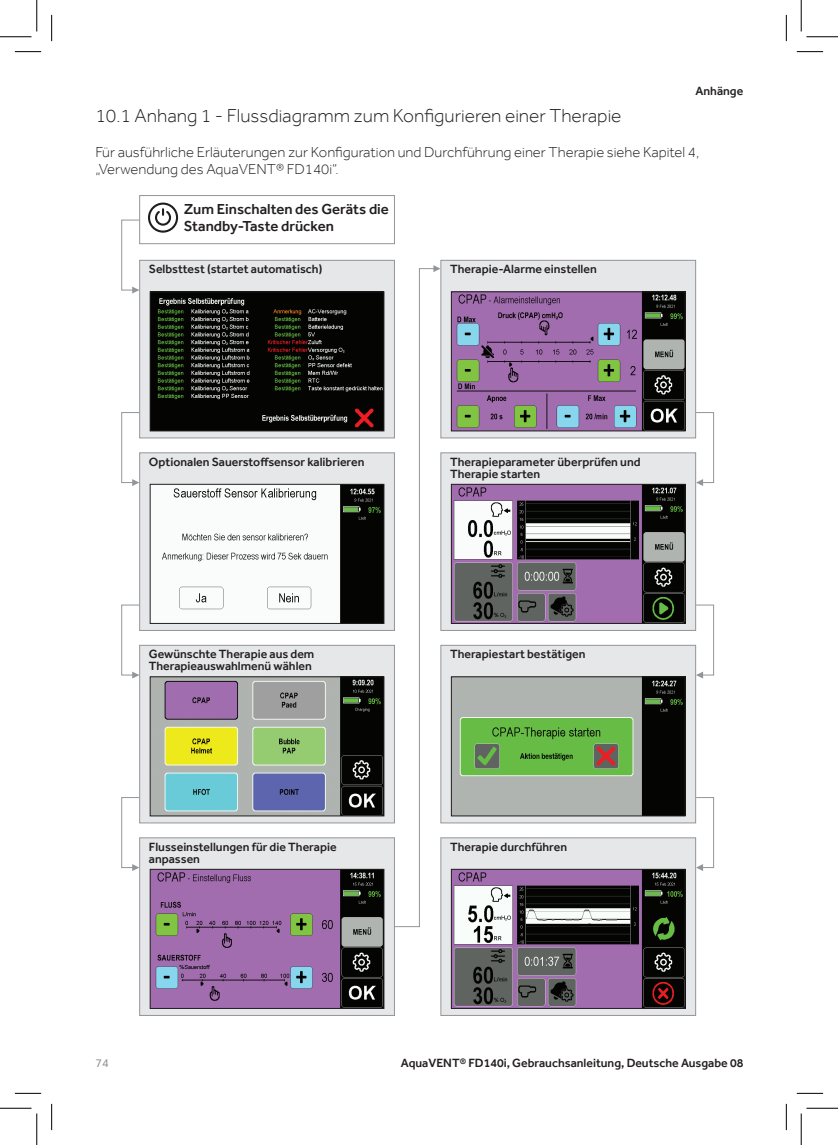
<style>
.page{position:relative;width:838px;height:1145px;background:#fff}
.page>*{position:absolute;margin:0;border:0;box-sizing:border-box;transform-origin:0 0}
.t1{font:300 19.25px "Effra";color:#231f20}
.t2{font:300 14.88px/17.5px "Effra";color:#231f20}
.t3{font:500 14.88px/17.5px "Effra";color:#231f20}
.t4{font:500 12.25px/12.2px "Effra";color:#231f20}
.t5{font:12.25px "Effra";color:#939598}
</style>
<div class="page">
<div style="left:140px;top:260px;width:254px;height:178px;background:#e6e7e9"></div>
<div style="left:139px;top:260px;width:256px;height:178px;border:1px solid #939598"></div>
<img style="left:152px;top:293px;width:230px;height:136px">
<div style="left:150px;top:291px;width:234px;height:140px;border:1px solid #231f20"></div>
<div style="left:441px;top:260px;width:254px;height:178px;background:#e6e7e9"></div>
<div style="left:440px;top:260px;width:256px;height:178px;border:1px solid #939598"></div>
<img style="left:453px;top:293px;width:230px;height:136px">
<div style="left:451px;top:291px;width:234px;height:140px;border:1px solid #231f20"></div>
<div style="left:140px;top:453px;width:254px;height:177px;background:#e6e7e9"></div>
<div style="left:139px;top:452px;width:256px;height:179px;border:1px solid #939598"></div>
<img style="left:152px;top:486px;width:230px;height:136px">
<div style="left:150px;top:484px;width:234px;height:140px;border:1px solid #231f20"></div>
<div style="left:441px;top:453px;width:254px;height:177px;background:#e6e7e9"></div>
<div style="left:440px;top:452px;width:256px;height:179px;border:1px solid #939598"></div>
<img style="left:453px;top:486px;width:230px;height:136px">
<div style="left:451px;top:484px;width:234px;height:140px;border:1px solid #231f20"></div>
<div style="left:140px;top:645px;width:254px;height:178px;background:#e6e7e9"></div>
<div style="left:139px;top:645px;width:256px;height:178px;border:1px solid #939598"></div>
<img style="left:152px;top:678px;width:230px;height:136px">
<div style="left:150px;top:676px;width:234px;height:140px;border:1px solid #231f20"></div>
<div style="left:441px;top:645px;width:254px;height:178px;background:#e6e7e9"></div>
<div style="left:440px;top:645px;width:256px;height:178px;border:1px solid #939598"></div>
<img style="left:453px;top:678px;width:230px;height:136px">
<div style="left:451px;top:676px;width:234px;height:140px;border:1px solid #231f20"></div>
<div style="left:140px;top:838px;width:254px;height:177px;background:#e6e7e9"></div>
<div style="left:139px;top:837px;width:256px;height:179px;border:1px solid #939598"></div>
<img style="left:152px;top:871px;width:230px;height:136px">
<div style="left:150px;top:869px;width:234px;height:140px;border:1px solid #231f20"></div>
<div style="left:441px;top:838px;width:254px;height:177px;background:#e6e7e9"></div>
<div style="left:440px;top:837px;width:256px;height:179px;border:1px solid #939598"></div>
<img style="left:453px;top:871px;width:230px;height:136px">
<div style="left:451px;top:869px;width:234px;height:140px;border:1px solid #231f20"></div>
<div style="left:139px;top:195px;width:256px;height:49px;border:1px solid #939598"></div>
<div style="left:148px;top:203px;width:30px;height:30px;border:2px solid #201d1e;border-radius:50%"></div>
<svg style="left:154px;top:207px;width:18px;height:19px"></svg>
<svg style="left:121px;top:219px;width:19px;height:75px"></svg>
<svg style="left:394px;top:265px;width:46px;height:663px"></svg>
<svg style="left:121px;top:412px;width:19px;height:74px"></svg>
<svg style="left:695px;top:412px;width:19px;height:74px"></svg>
<svg style="left:121px;top:604px;width:19px;height:75px"></svg>
<svg style="left:695px;top:604px;width:19px;height:75px"></svg>
<svg style="left:121px;top:797px;width:19px;height:74px"></svg>
<svg style="left:695px;top:797px;width:19px;height:74px"></svg>
<svg style="left:15px;top:51px;width:26px;height:1px"></svg>
<svg style="left:796px;top:51px;width:27px;height:1px"></svg>
<svg style="left:15px;top:1093px;width:26px;height:1px"></svg>
<svg style="left:796px;top:1093px;width:27px;height:1px"></svg>
<svg style="left:51px;top:15px;width:1px;height:26px"></svg>
<svg style="left:51px;top:1104px;width:1px;height:26px"></svg>
<svg style="left:786px;top:15px;width:1px;height:26px"></svg>
<svg style="left:786px;top:1104px;width:1px;height:26px"></svg>
<hr style="left:0;top:36px;width:32px;height:1px;background:#000">
<hr style="left:806px;top:36px;width:31px;height:1px;background:#000">
<hr style="left:0;top:1108px;width:32px;height:1px;background:#000">
<hr style="left:806px;top:1108px;width:31px;height:1px;background:#000">
<hr style="left:36px;top:0;width:1px;height:31px;background:#000">
<hr style="left:36px;top:1113px;width:1px;height:32px;background:#000">
<hr style="left:800px;top:0;width:1px;height:31px;background:#000">
<hr style="left:800px;top:1113px;width:1px;height:32px;background:#000">
<p class="t4" style="left:695px;top:85px;width:49px">Anhänge</p>
<p class="t1" style="left:95px;top:104px;width:527px">10.1 Anhang 1 - Flussdiagramm zum Konfigurieren einer Therapie</p>
<p class="t2" style="left:95px;top:143px;width:605px">Für ausführliche Erläuterungen zur Konfiguration und Durchführung einer Therapie siehe Kapitel 4, „Verwendung des AquaVENT® FD140i“.</p>
<p class="t3" style="left:184px;top:200px;width:206px">Zum Einschalten des Geräts die<br>Standby-Taste drücken</p>
<p class="t4" style="left:149px;top:263px;width:175px">Selbsttest (startet automatisch)</p>
<p class="t4" style="left:450px;top:263px;width:148px">Therapie-Alarme einstellen</p>
<p class="t4" style="left:149px;top:455px;width:217px">Optionalen Sauerstoffsensor kalibrieren</p>
<p class="t4" style="left:450px;top:455px;width:192px">Therapieparameter überprüfen und<br>Therapie starten</p>
<p class="t4" style="left:149px;top:648px;width:167px">Gewünschte Therapie aus dem<br>Therapieauswahlmenü wählen</p>
<p class="t4" style="left:450px;top:648px;width:137px">Therapiestart bestätigen</p>
<p class="t4" style="left:149px;top:840px;width:189px">Flusseinstellungen für die Therapie anpassen</p>
<p class="t4" style="left:450px;top:840px;width:118px">Therapie durchführen</p>
<p class="t5" style="left:95px;top:1055px;width:15px">74</p>
<p class="t4" style="left:401px;top:1056px;width:344px">AquaVENT® FD140i, Gebrauchsanleitung, Deutsche Ausgabe 08</p>
</div>
